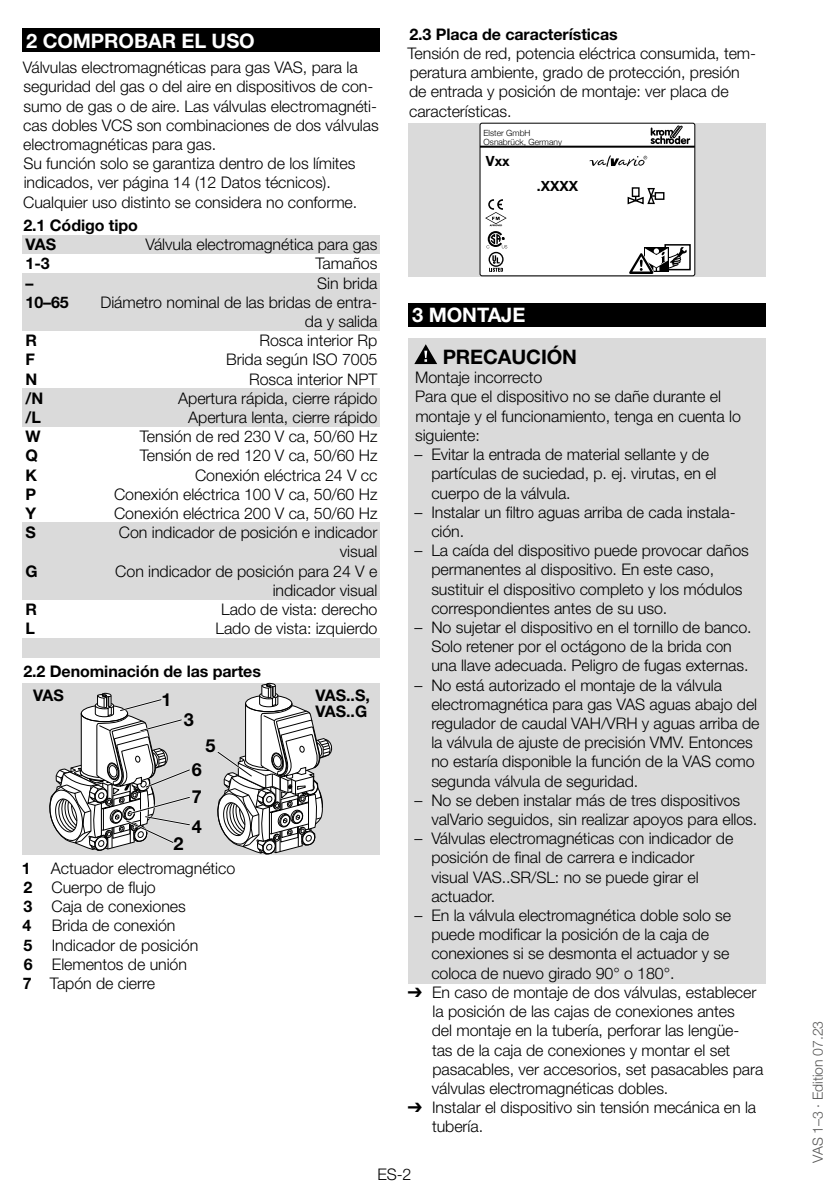
<style>
.page{position:relative;width:840px;height:1191px;background:#fff}
.page>*{position:absolute;margin:0;border:0;box-sizing:border-box;transform-origin:0 0}
.t1{font:700 20px "Helvetica Neue LT Pro";letter-spacing:-.005em;color:#fff}
.t2{font:700 20px "Helvetica Neue LT Pro";letter-spacing:-.005em;color:#000}
.t3{font:700 18px "Helvetica Neue LT Pro";color:#000}
.t4{font:300 16px/19.2px "Helvetica Neue LT Pro";letter-spacing:-.005em;color:#000}
.t5{font:700 16px/19.2px "Helvetica Neue LT Pro";letter-spacing:-.005em;color:#000}
.t6{font:300 14px "Helvetica Neue LT Pro";letter-spacing:-.005em;color:#575756}
.t7{font:700 14px "Helvetica Neue";color:#000}
.t8{font:300 8.4px/8.4px "Helvetica Neue";color:#000}
.s1{font-weight:700}
.s2{font-family:"Arial Unicode MS";font-weight:400}
</style>
<div class="page">
<div style="left:23px;top:28px;width:357px;height:24px;background:#000"></div>
<div style="left:23px;top:235px;width:357px;height:20px;background:#dadada"></div>
<div style="left:23px;top:254px;width:357px;height:20px;background:#fff"></div>
<div style="left:23px;top:273px;width:357px;height:20px;background:#dadada"></div>
<div style="left:23px;top:292px;width:357px;height:39px;background:#dadada"></div>
<div style="left:23px;top:388px;width:357px;height:20px;background:#dadada"></div>
<div style="left:23px;top:407px;width:357px;height:20px;background:#dadada"></div>
<div style="left:23px;top:523px;width:357px;height:39px;background:#dadada"></div>
<div style="left:23px;top:561px;width:357px;height:39px;background:#dadada"></div>
<div style="left:23px;top:599px;width:357px;height:20px;background:#fff"></div>
<div style="left:23px;top:638px;width:357px;height:20px;background:#dadada"></div>
<div style="left:23px;top:683px;width:357px;height:171px;background:#dadada"></div>
<svg style="left:49px;top:692px;width:142px;height:159px"></svg>
<svg style="left:217px;top:683px;width:116px;height:171px"></svg>
<div style="left:408px;top:303px;width:357px;height:24px;background:#000"></div>
<div style="left:408px;top:338px;width:357px;height:32px;background:#dadada"></div>
<div style="left:408px;top:366px;width:357px;height:22px;background:#dadada"></div>
<div style="left:408px;top:385px;width:357px;height:60px;background:#dadada"></div>
<div style="left:408px;top:443px;width:357px;height:60px;background:#dadada"></div>
<div style="left:408px;top:500px;width:357px;height:41px;background:#dadada"></div>
<div style="left:408px;top:539px;width:357px;height:79px;background:#dadada"></div>
<div style="left:408px;top:616px;width:357px;height:60px;background:#dadada"></div>
<div style="left:408px;top:673px;width:357px;height:118px;background:#dadada"></div>
<div style="left:408px;top:788px;width:357px;height:41px;background:#dadada"></div>
<div style="left:408px;top:827px;width:357px;height:79px;background:#dadada"></div>
<div style="left:408px;top:904px;width:357px;height:79px;background:#dadada"></div>
<div style="left:408px;top:123px;width:357px;height:153px;background:#dadada"></div>
<div style="left:479px;top:123px;width:215px;height:153px;background:#fff;border-radius:2px"></div>
<div style="left:479px;top:123px;width:216px;height:153px;border:1px solid #000;border-radius:2px"></div>
<svg style="left:650px;top:125px;width:40px;height:21px"></svg>
<div style="left:664px;top:244px;width:26px;height:26px;border:2px solid #000"></div>
<svg style="left:629px;top:246px;width:58px;height:28px"></svg>
<hr style="left:479px;top:146px;width:215px;height:2px;background:#000">
<div style="left:654px;top:192px;width:10px;height:8px;border:1px solid #000"></div>
<svg style="left:627px;top:187px;width:28px;height:18px"></svg>
<svg style="left:589px;top:155px;width:57px;height:12px"></svg>
<svg style="left:488px;top:252px;width:15px;height:15px"></svg>
<svg style="left:489px;top:253px;width:13px;height:12px"></svg>
<svg style="left:488px;top:255px;width:14px;height:17px"></svg>
<svg style="left:485px;top:199px;width:22px;height:49px"></svg>
<svg style="left:414px;top:344px;width:23px;height:20px"></svg>
<p class="t1" style="left:26px;top:28px;width:230px">2 COMPROBAR EL USO</p>
<p class="t4" style="left:23px;top:58px;width:357px">Válvulas electromagnéticas para gas VAS, para la seguridad del gas o del aire en dispositivos de con&shy;sumo de gas o de aire. Las válvulas electromagnéti&shy;cas dobles VCS son combinaciones de dos válvulas electromagnéticas para gas.<br>Su función solo se garantiza dentro de los límites indicados, ver página 14 (12 Datos técnicos).<br>Cualquier uso distinto se considera no conforme.</p>
<p class="t5" style="left:23px;top:215px;width:116px">2.1 Código tipo<br>VAS</p>
<p class="t4" style="left:145px;top:234px;width:233px">Válvula electromagnética para gas</p>
<p class="t5" style="left:26px;top:254px;width:26px">1-3</p>
<p class="t4" style="left:315px;top:254px;width:63px">Tamaños</p>
<p class="t5" style="left:26px;top:273px;width:9px">–</p>
<p class="t4" style="left:317px;top:273px;width:62px">Sin brida</p>
<p class="t5" style="left:26px;top:292px;width:45px">10–65</p>
<p class="t4" style="left:100px;top:292px;width:278px;text-align:right">Diámetro nominal de las bridas de entra&shy;da y salida</p>
<p class="t5" style="left:26px;top:330px;width:13px">R</p>
<p class="t4" style="left:259px;top:330px;width:119px">Rosca interior Rp</p>
<p class="t5" style="left:26px;top:350px;width:11px">F</p>
<p class="t4" style="left:226px;top:350px;width:153px">Brida según ISO 7005</p>
<p class="t5" style="left:26px;top:369px;width:11px">N</p>
<p class="t4" style="left:249px;top:369px;width:130px">Rosca interior NPT</p>
<p class="t5" style="left:26px;top:388px;width:17px">/N</p>
<p class="t4" style="left:178px;top:388px;width:200px">Apertura rápida, cierre rápido</p>
<p class="t5" style="left:26px;top:407px;width:17px">/L</p>
<p class="t4" style="left:188px;top:407px;width:190px">Apertura lenta, cierre rápido</p>
<p class="t5" style="left:26px;top:426px;width:17px">W</p>
<p class="t4" style="left:140px;top:426px;width:239px">Tensión de red 230 V ca, 50/60 Hz</p>
<p class="t5" style="left:26px;top:446px;width:14px">Q</p>
<p class="t4" style="left:140px;top:446px;width:239px">Tensión de red 120 V ca, 50/60 Hz</p>
<p class="t5" style="left:26px;top:465px;width:13px">K</p>
<p class="t4" style="left:195px;top:465px;width:184px">Conexión eléctrica 24 V cc</p>
<p class="t5" style="left:26px;top:484px;width:12px">P</p>
<p class="t4" style="left:114px;top:484px;width:265px">Conexión eléctrica 100 V ca, 50/60 Hz</p>
<p class="t5" style="left:26px;top:503px;width:12px">Y</p>
<p class="t4" style="left:114px;top:503px;width:265px">Conexión eléctrica 200 V ca, 50/60 Hz</p>
<p class="t5" style="left:26px;top:522px;width:12px">S</p>
<p class="t4" style="left:119px;top:522px;width:260px;text-align:right">Con indicador de posición e indicador visual</p>
<p class="t5" style="left:26px;top:561px;width:14px">G</p>
<p class="t4" style="left:115px;top:561px;width:263px;text-align:right">Con indicador de posición para 24 V e indicador visual</p>
<p class="t5" style="left:26px;top:599px;width:13px">R</p>
<p class="t4" style="left:221px;top:599px;width:158px">Lado de vista: derecho</p>
<p class="t5" style="left:26px;top:618px;width:11px">L</p>
<p class="t4" style="left:215px;top:618px;width:163px">Lado de vista: izquierdo</p>
<p class="t5" style="left:23px;top:661px;width:239px">2.2 Denominación de las partes</p>
<p class="t5" style="left:315px;top:687px;width:56px;line-height:16px">VAS..S,<br>VAS..G</p>
<p class="t5" style="left:33px;top:685px;width:32px">VAS</p>
<p class="t3" style="left:161px;top:688px;width:12px">1</p>
<p class="t3" style="left:184px;top:708px;width:12px">3</p>
<p class="t3" style="left:205px;top:734px;width:12px">5</p>
<p class="t3" style="left:192px;top:758px;width:12px">6</p>
<p class="t3" style="left:192px;top:785px;width:12px">7</p>
<p class="t3" style="left:173px;top:832px;width:12px">2</p>
<p class="t3" style="left:192px;top:815px;width:12px">4</p>
<p class="t4" style="left:23px;top:858px;width:214px;text-indent:28px">Actuador electromagnético<br><span class="s1">2</span> Cuerpo de flujo<br><span class="s1">3</span> Caja de conexiones<br><span class="s1">4</span></p>
<p class="t5" style="left:22px;top:858px;width:10px">1</p>
<p class="t4" style="left:23px;top:915px;width:177px;text-indent:29px">Brida de conexión<br><span class="s1">5</span> Indicador de posición<br><span class="s1">6</span> Elementos de unión<br><span class="s1">7</span> Tapón de cierre</p>
<p class="t5" style="left:409px;top:24px;width:210px">2.3 Placa de características</p>
<p class="t4" style="left:407px;top:43px;width:350px">Tensión de red, potencia eléctrica consumida, tem&shy;peratura ambiente, grado de protección, presión de entrada y posición de montaje: ver placa de características.</p>
<p class="t8" style="left:483px;top:128px;width:80px">Elster GmbH<br>Osnabrück, Germany</p>
<p class="t7" style="left:485px;top:150px;width:25px">Vxx</p>
<p class="t7" style="left:536px;top:175px;width:43px">.XXXX</p>
<p class="t1" style="left:412px;top:303px;width:112px">3 MONTAJE</p>
<p class="t2" style="left:442px;top:344px;width:133px">PRECAUCIÓN</p>
<p class="t4" style="left:415px;top:368px;width:327px">Montaje incorrecto<br>Para que el dispositivo no se dañe durante el montaje y el funcionamiento, tenga en cuenta lo siguiente:</p>
<p class="t4" style="left:431px;top:444px;width:286px;text-indent:-17px">– Evitar la entrada de material sellante y de partículas de suciedad, p. ej. virutas, en el cuerpo de la válvula.</p>
<p class="t4" style="left:431px;top:502px;width:305px;text-indent:-17px">– Instalar un filtro aguas arriba de cada instala&shy;ción.</p>
<p class="t4" style="left:431px;top:540px;width:319px;text-indent:-17px">– La caída del dispositivo puede provocar daños permanentes al dispositivo. En este caso, sustituir el dispositivo completo y los módulos correspondientes antes de su uso.</p>
<p class="t4" style="left:431px;top:617px;width:321px;text-indent:-17px">– No sujetar el dispositivo en el tornillo de banco.<br>Solo retener por el octágono de la brida con una llave adecuada. Peligro de fugas externas.</p>
<p class="t4" style="left:431px;top:675px;width:329px;text-indent:-17px">– No está autorizado el montaje de la válvula electromagnética para gas VAS aguas abajo del regulador de caudal VAH/VRH y aguas arriba de la válvula de ajuste de precisión VMV. Entonces no estaría disponible la función de la VAS como segunda válvula de seguridad.</p>
<p class="t4" style="left:431px;top:790px;width:327px;text-indent:-17px">– No se deben instalar más de tres dispositivos valVario seguidos, sin realizar apoyos para ellos.</p>
<p class="t4" style="left:431px;top:828px;width:303px;text-indent:-17px">– Válvulas electromagnéticas con indicador de posición de final de carrera e indicador visual VAS..SR/SL: no se puede girar el actuador.</p>
<p class="t4" style="left:431px;top:905px;width:301px;text-indent:-17px">– En la válvula electromagnética doble solo se puede modificar la posición de la caja de conexiones si se desmonta el actuador y se coloca de nuevo girado 90° o 180°.</p>
<p class="t4" style="left:431px;top:982px;width:333px;text-indent:-24px"><span class="s2">➔</span> En caso de montaje de dos válvulas, establecer la posición de las cajas de conexiones antes<br>del montaje en la tubería, perforar las lengüe&shy;tas de la caja de conexiones y montar el set pasacables, ver accesorios, set pasacables para válvulas electromagnéticas dobles.</p>
<p class="t4" style="left:432px;top:1097px;width:325px;text-indent:-24px"><span class="s2">➔</span> Instalar el dispositivo sin tensión mecánica en la tubería.</p>
<p class="t4" style="left:377px;top:1164px;width:36px">ES-2</p>
<p class="t6" style="left:809px;top:1162px;width:143px;rotate:-90deg">VAS 1–3 · Edition 07.23</p>
</div>
